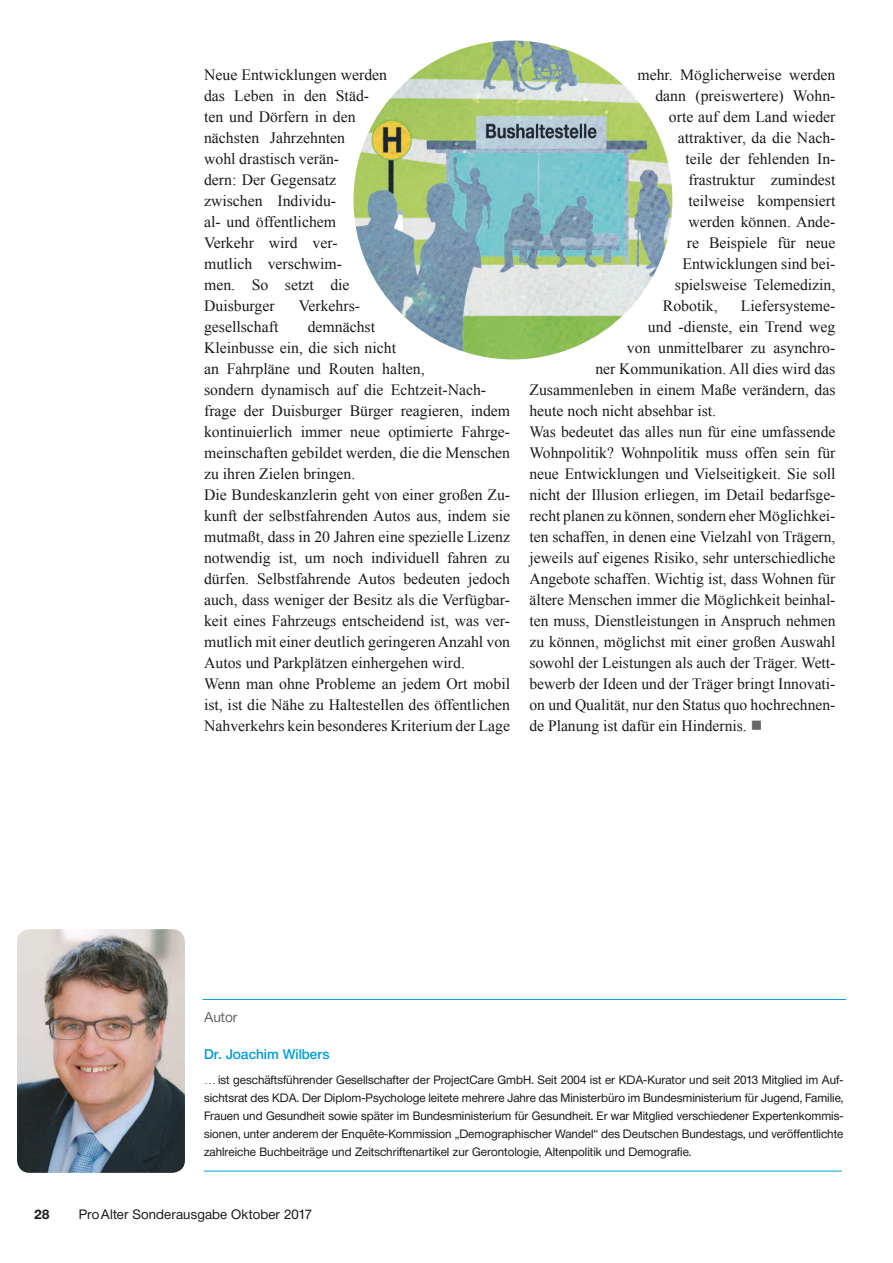
<style>
.page{position:relative;width:893px;height:1263px;background:#fff}
.page>*{position:absolute;margin:0;border:0;box-sizing:border-box;transform-origin:0 0}
.t1{font:15.75px/21px "Times New Roman";color:#1a181c}
.t2{font:500 13.95px "Neue Helvetica BQ";color:#009ddc}
.t3{font:13.95px "Neue Helvetica BQ";color:#656668}
.t4{font:13.5px "Neue Helvetica BQ";letter-spacing:.01em;color:#1a181c}
.t5{font:700 13.5px "Neue Helvetica BQ";color:#1a181c}
.t6{font:12px/18px "Neue Helvetica BQ";color:#1a181c;text-align:justify}
.s1{color:#656668}
</style>
<div class="page">
<hr style="left:204px;top:1171px;width:638px;height:1px;background:#009ddc">
<hr style="left:202px;top:999px;width:644px;height:1px;background:#009ddc">
<img style="left:353px;top:40px;width:319px;height:319px;border-radius:159px">
<img style="left:17px;top:929px;width:168px;height:244px">
<p class="t1" style="left:204px;top:64px;width:185px">Neue Entwicklungen werden das Leben in den Städ&shy;ten und Dörfern in den nächsten Jahrzehnten<br>wohl drastisch verän-<br>dern: Der Gegensatz zwischen Individu-<br>al- und öffentlichem<br>Verkehr wird ver&shy;mutlich verschwim-<br>men. So setzt die<br>Duisburger</p>
<p class="t1" style="left:299px;top:295px;width:62px">Verkehrs-</p>
<p class="t1" style="left:204px;top:316px;width:308px;text-indent:104px">demnächst<br>Kleinbusse ein, die sich nicht<br>an Fahrpläne und Routen halten,<br>sondern dynamisch auf die Echtzeit-Nach&shy;frage der Duisburger Bürger reagieren, indem kontinuierlich immer neue optimierte Fahrge&shy;meinschaften gebildet werden, die die Menschen zu ihren Zielen bringen.<br>Die Bundeskanzlerin geht von einer großen Zu&shy;kunft der selbstfahrenden Autos aus, indem sie mutmaßt, dass in 20 Jahren eine spezielle Lizenz notwendig ist, um noch individuell fahren zu dürfen. Selbstfahrende Autos bedeuten jedoch auch, dass weniger der Besitz als die Verfügbar&shy;keit eines Fahrzeugs entscheidend ist, was ver&shy;mutlich mit einer deutlich geringeren Anzahl von Autos und Parkplätzen einhergehen wird.</p>
<p class="t1" style="left:204px;top:673px;width:308px">Wenn man ohne Probleme an jedem Ort mobil</p>
<p class="t1" style="left:204px;top:694px;width:308px">ist, ist die Nähe zu Haltestellen des öffentlichen<br>Nahverkehrs kein besonderes Kriterium der Lage</p>
<p class="t1" style="left:204px;top:316px;width:76px">gesellschaft</p>
<p class="t1" style="left:637px;top:64px;width:200px">mehr. Möglicherweise werden</p>
<p class="t1" style="left:655px;top:85px;width:181px">dann (preiswertere) Wohn-</p>
<p class="t1" style="left:669px;top:106px;width:168px">orte auf dem Land wieder</p>
<p class="t1" style="left:678px;top:127px;width:158px">attraktiver, da die Nach-</p>
<p class="t1" style="left:685px;top:148px;width:151px">teile der fehlenden In-</p>
<p class="t1" style="left:688px;top:169px;width:149px">frastruktur zumindest</p>
<p class="t1" style="left:688px;top:190px;width:149px">teilweise kompensiert</p>
<p class="t1" style="left:688px;top:211px;width:148px">werden können. Ande-</p>
<p class="t1" style="left:687px;top:232px;width:150px">re Beispiele für neue</p>
<p class="t1" style="left:682px;top:253px;width:154px">Entwicklungen sind bei-</p>
<p class="t1" style="left:675px;top:274px;width:162px">spielsweise Telemedizin,</p>
<p class="t1" style="left:663px;top:295px;width:56px">Robotik,</p>
<p class="t1" style="left:741px;top:295px;width:96px">Liefersysteme-</p>
<p class="t1" style="left:648px;top:316px;width:189px">und -dienste, ein Trend weg</p>
<p class="t1" style="left:627px;top:337px;width:209px">von unmittelbarer zu asynchro-</p>
<p class="t1" style="left:529px;top:358px;width:308px;text-indent:66px">ner Kommunikation. All dies wird das Zusammenleben in einem Maße verändern, das heute noch nicht absehbar ist.<br>Was bedeutet das alles nun für eine umfassende Wohnpolitik? Wohnpolitik muss offen sein für neue Entwicklungen und Vielseitigkeit. Sie soll nicht der Illusion erliegen, im Detail bedarfsge&shy;recht planen zu können, sondern eher Möglichkei&shy;ten schaffen, in denen eine Vielzahl von Trägern, jeweils auf eigenes Risiko, sehr unterschiedliche Angebote schaffen. Wichtig ist, dass Wohnen für ältere Menschen immer die Möglichkeit beinhal&shy;ten muss, Dienstleistungen in Anspruch nehmen zu können, möglichst mit einer großen Auswahl sowohl der Leistungen als auch der Träger. Wett&shy;bewerb der Ideen und der Träger bringt Innovati&shy;on und Qualität, nur den Status quo hochrechnen&shy;de Planung ist dafür ein Hindernis. <span class="s1">■</span></p>
<p class="t3" style="left:204px;top:1008px;width:35px">Autor</p>
<p class="t2" style="left:204px;top:1046px;width:127px">Dr. Joachim Wilbers</p>
<p class="t6" style="left:204px;top:1070px;width:641px">… ist geschäftsführender Gesellschafter der ProjectCare GmbH. Seit 2004 ist er KDA-Kurator und seit 2013 Mitglied im Auf&shy;sichtsrat des KDA. Der Diplom-Psychologe leitete mehrere Jahre das Ministerbüro im Bundesministerium für Jugend, Familie, Frauen und Gesundheit sowie später im Bundesministerium für Gesundheit. Er war Mitglied verschiedener Expertenkommis&shy;sionen, unter anderem der Enquête-Kommission „Demographischer Wandel“ des Deutschen Bundestags, und veröffentlichte zahlreiche Buchbeiträge und Zeitschriftenartikel zur Gerontologie, Altenpolitik und Demografie.</p>
<p class="t5" style="left:34px;top:1205px;width:17px">28</p>
<p class="t4" style="left:79px;top:1205px;width:235px">ProAlter Sonderausgabe Oktober 2017</p>
</div>
